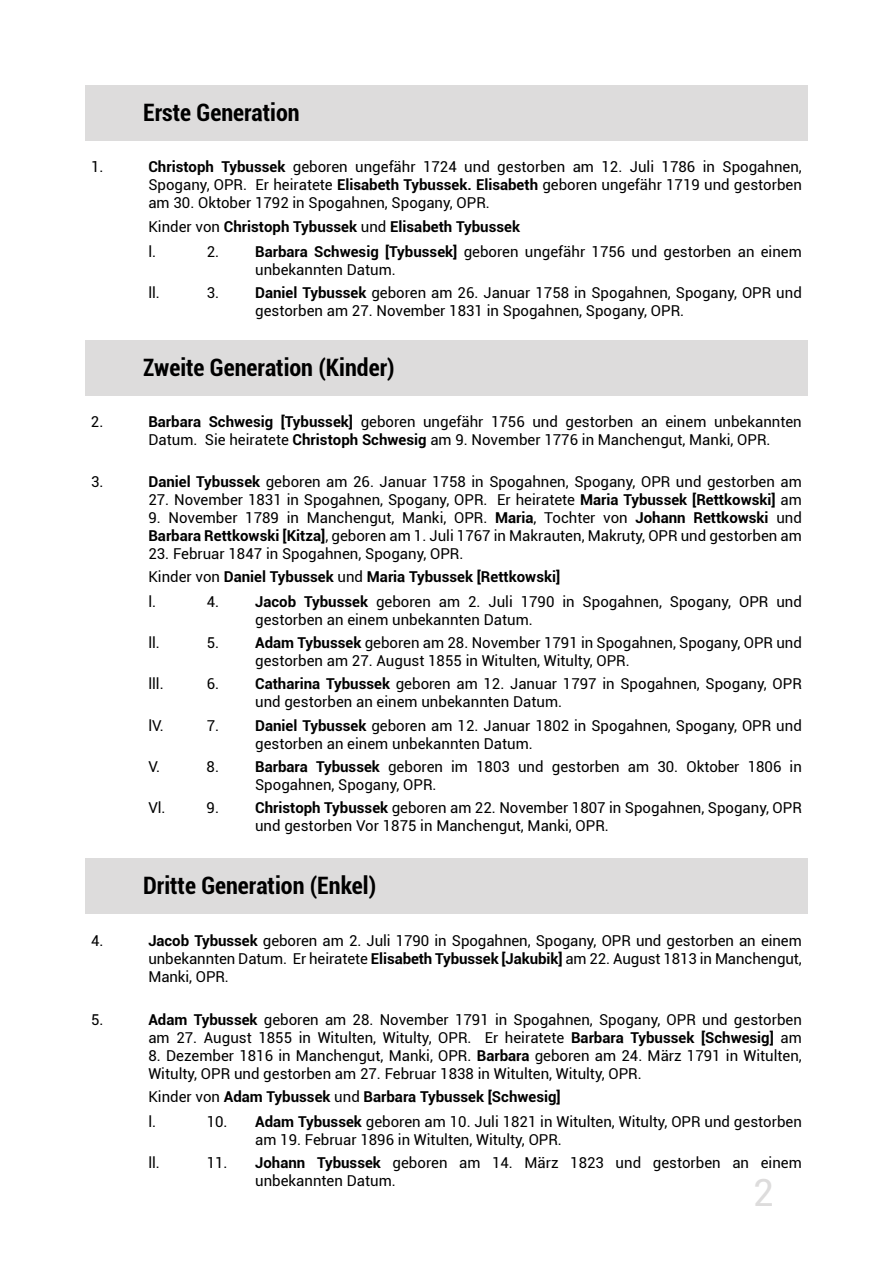
<style>
.page{position:relative;width:893px;height:1263px;background:#fff}
.page>*{position:absolute;margin:0;border:0;box-sizing:border-box;transform-origin:0 0}
.t1{font:37.5px "Roboto";color:#dddcdc}
.t2{font:700 condensed 24px "Roboto";color:#000}
.t3{font:15px/18px "Roboto";color:#000}
.t4{font:700 15px/25px "Roboto";color:#000}
.s1{font-weight:700}
.s2{font-weight:400}
</style>
<div class="page">
<div style="left:85px;top:85px;width:723px;height:56px;background:#dddcdc"></div>
<div style="left:85px;top:340px;width:723px;height:56px;background:#dddcdc"></div>
<div style="left:85px;top:858px;width:723px;height:56px;background:#dddcdc"></div>
<h2 class="t2" style="left:143px;top:96px;width:158px">Erste Generation</h2>
<p class="t3" style="left:91px;top:158px;width:14px">1.</p>
<p class="t3" style="left:148px;top:158px;width:655px;text-align:justify"><span class="s1">Christoph Tybussek</span> geboren ungefähr 1724 und gestorben am 12. Juli 1786 in Spogahnen, Spogany, OPR. Er heiratete <span class="s1">Elisabeth Tybussek. Elisabeth</span> geboren ungefähr 1719 und gestorben am 30. Oktober 1792 in Spogahnen, Spogany, OPR.</p>
<p class="t4" style="left:148px;top:213px;width:373px"><span class="s2">Kinder von</span> Christoph Tybussek <span class="s2">und</span> Elisabeth Tybussek <span class="s2">l.</span></p>
<p class="t3" style="left:255px;top:242px;width:548px;text-indent:-48px">2. <span class="s1">Barbara Schwesig [Tybussek]</span> geboren ungefähr 1756 und gestorben an einem unbekannten Datum.</p>
<p class="t3" style="left:148px;top:283px;width:13px">ll.</p>
<p class="t3" style="left:207px;top:283px;width:14px">3.</p>
<p class="t3" style="left:255px;top:283px;width:548px"><span class="s1">Daniel Tybussek</span> geboren am 26. Januar 1758 in Spogahnen, Spogany, OPR und gestorben am 27. November 1831 in Spogahnen, Spogany, OPR.</p>
<h2 class="t2" style="left:143px;top:350px;width:253px">Zweite Generation (Kinder)</h2>
<p class="t3" style="left:91px;top:412px;width:14px">2.</p>
<p class="t3" style="left:148px;top:412px;width:655px"><span class="s1">Barbara Schwesig [Tybussek]</span> geboren ungefähr 1756 und gestorben an einem unbekannten<br>Datum. Sie heiratete <span class="s1">Christoph Schwesig</span> am 9. November 1776 in Manchengut, Manki, OPR.</p>
<p class="t3" style="left:91px;top:472px;width:14px">3.</p>
<p class="t3" style="left:148px;top:472px;width:655px"><span class="s1">Daniel Tybussek</span> geboren am 26. Januar 1758 in Spogahnen, Spogany, OPR und gestorben am</p>
<p class="t3" style="left:148px;top:490px;width:655px">27. November 1831 in Spogahnen, Spogany, OPR. Er heiratete <span class="s1">Maria Tybussek [Rettkowski]</span> am</p>
<p class="t3" style="left:148px;top:508px;width:655px">9. November 1789 in Manchengut, Manki, OPR. <span class="s1">Maria</span>, Tochter von <span class="s1">Johann Rettkowski</span> und<br><span class="s1">Barbara Rettkowski [Kitza]</span>, geboren am 1. Juli 1767 in Makrauten, Makruty, OPR und gestorben am</p>
<p class="t3" style="left:148px;top:541px;width:413px;line-height:23.2px">23. Februar 1847 in Spogahnen, Spogany, OPR.<br>Kinder von <span class="s1">Daniel Tybussek</span> und <span class="s1">Maria Tybussek [Rettkowski]</span></p>
<p class="t3" style="left:148px;top:592px;width:9px">l.</p>
<p class="t3" style="left:207px;top:592px;width:14px">4.</p>
<p class="t3" style="left:255px;top:592px;width:548px"><span class="s1">Jacob Tybussek</span> geboren am 2. Juli 1790 in Spogahnen, Spogany, OPR und gestorben an einem unbekannten Datum.</p>
<p class="t3" style="left:148px;top:633px;width:13px">ll.</p>
<p class="t3" style="left:255px;top:633px;width:548px;text-indent:-48px">5. <span class="s1">Adam Tybussek</span> geboren am 28. November 1791 in Spogahnen, Spogany, OPR und gestorben am 27. August 1855 in Witulten, Witulty, OPR.</p>
<p class="t3" style="left:148px;top:674px;width:17px">lll.</p>
<p class="t3" style="left:207px;top:674px;width:14px">6.</p>
<p class="t3" style="left:255px;top:674px;width:548px"><span class="s1">Catharina Tybussek</span> geboren am 12. Januar 1797 in Spogahnen, Spogany, OPR und gestorben an einem unbekannten Datum.</p>
<p class="t3" style="left:148px;top:716px;width:17px">lV.</p>
<p class="t3" style="left:255px;top:716px;width:548px;text-indent:-48px">7. <span class="s1">Daniel Tybussek</span> geboren am 12. Januar 1802 in Spogahnen, Spogany, OPR und gestorben an einem unbekannten Datum.</p>
<p class="t3" style="left:148px;top:757px;width:13px">V.</p>
<p class="t3" style="left:207px;top:757px;width:14px">8.</p>
<p class="t3" style="left:255px;top:757px;width:548px"><span class="s1">Barbara Tybussek</span> geboren im 1803 und gestorben am 30. Oktober 1806 in<br>Spogahnen, Spogany, OPR.</p>
<p class="t3" style="left:148px;top:798px;width:19px">Vl.</p>
<p class="t3" style="left:255px;top:798px;width:548px;text-indent:-48px">9. <span class="s1">Christoph Tybussek</span> geboren am 22. November 1807 in Spogahnen, Spogany, OPR und gestorben Vor 1875 in Manchengut, Manki, OPR.</p>
<h2 class="t2" style="left:143px;top:869px;width:235px">Dritte Generation (Enkel)</h2>
<p class="t3" style="left:91px;top:931px;width:14px">4.</p>
<p class="t3" style="left:148px;top:931px;width:655px;text-align:justify"><span class="s1">Jacob Tybussek</span> geboren am 2. Juli 1790 in Spogahnen, Spogany, OPR und gestorben an einem unbekannten Datum. Er heiratete <span class="s1">Elisabeth Tybussek [Jakubik]</span> am 22. August 1813 in Manchengut, Manki, OPR.</p>
<p class="t3" style="left:91px;top:1010px;width:14px">5.</p>
<p class="t3" style="left:148px;top:1010px;width:655px"><span class="s1">Adam Tybussek</span> geboren am 28. November 1791 in Spogahnen, Spogany, OPR und gestorben am 27. August 1855 in Witulten, Witulty, OPR. Er heiratete <span class="s1">Barbara Tybussek [Schwesig]</span> am</p>
<p class="t3" style="left:148px;top:1046px;width:655px">8. Dezember 1816 in Manchengut, Manki, OPR. <span class="s1">Barbara</span> geboren am 24. März 1791 in Witulten,<br>Witulty, OPR und gestorben am 27. Februar 1838 in Witulten, Witulty, OPR.</p>
<p class="t4" style="left:148px;top:1083px;width:414px"><span class="s2">Kinder von</span> Adam Tybussek <span class="s2">und</span> Barbara Tybussek [Schwesig] <span class="s2">l.</span></p>
<p class="t3" style="left:255px;top:1112px;width:548px;text-indent:-48px">10. <span class="s1">Adam Tybussek</span> geboren am 10. Juli 1821 in Witulten, Witulty, OPR und gestorben am 19. Februar 1896 in Witulten, Witulty, OPR.</p>
<p class="t3" style="left:148px;top:1153px;width:13px">ll.</p>
<p class="t3" style="left:255px;top:1153px;width:548px;text-indent:-48px">11. <span class="s1">Johann Tybussek</span> geboren am 14. März 1823 und gestorben an einem unbekannten Datum.</p>
<h1 class="t1" style="left:753px;top:1166px;width:23px">2</h1>
</div>
